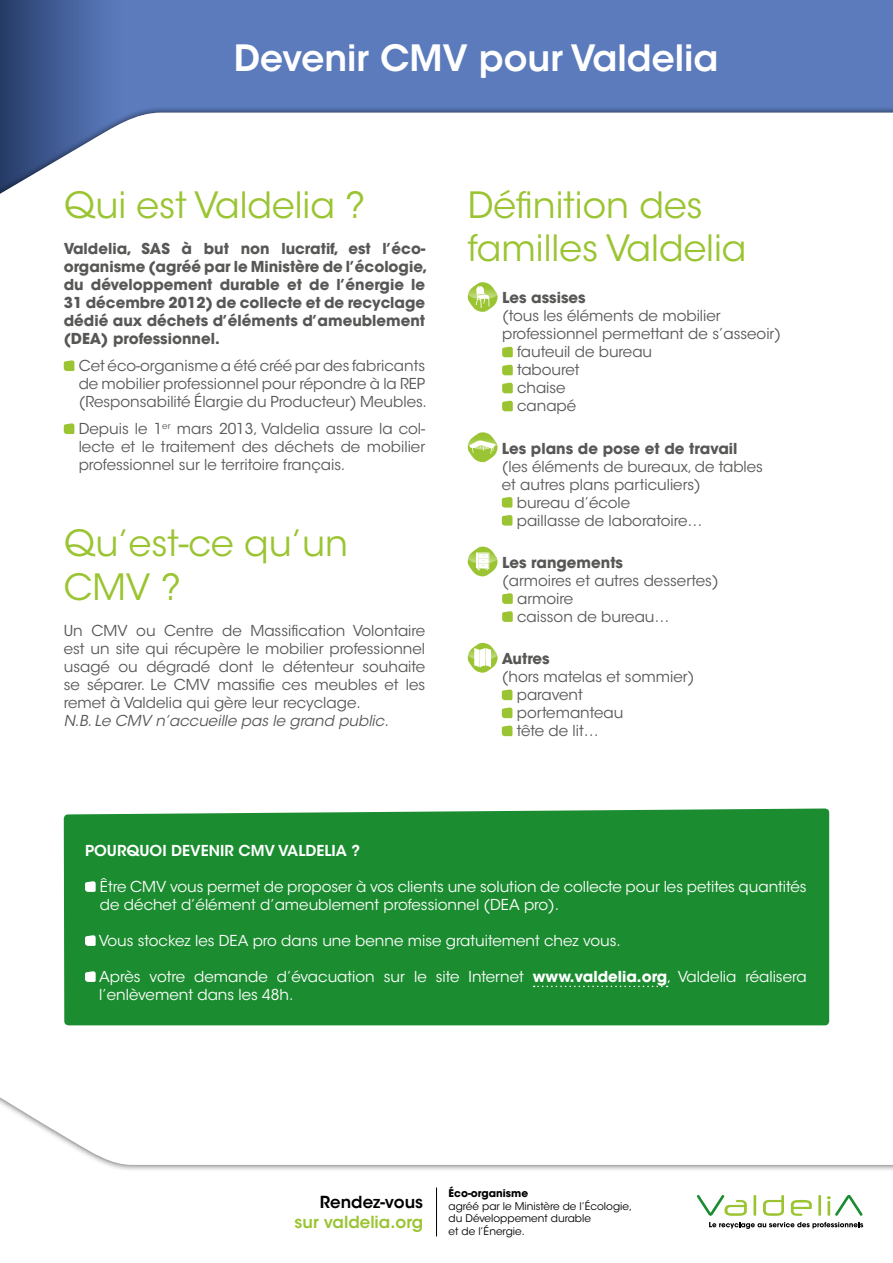
<style>
.page{position:relative;width:893px;height:1263px;background:#fff}
.page>*{position:absolute;margin:0;border:0;box-sizing:border-box;transform-origin:0 0}
.t1{font:36px/43.2px "ITC Avant Garde Std";color:#9ac431}
.t2{font:600 36px "ITC Avant Garde Std";color:#fff}
.t3{font:600 16.5px "ITC Avant Garde Std";letter-spacing:-.01em;color:#9ac431}
.t4{font:600 16.5px "ITC Avant Garde Std";color:#000}
.t5{font:15px/18px "ITC Avant Garde Std";color:#575756;text-align:justify}
.t6{font:15px/18px "ITC Avant Garde Std";color:#fff}
.t7{font:700 15px/18px "ITC Avant Garde Std";color:#575756}
.t8{font:italic 15px "ITC Avant Garde Std";color:#575756}
.t9{font:600 15px "ITC Avant Garde Std";color:#fff}
.t10{font:10.5px/12.6px "ITC Avant Garde Std";color:#000}
.t11{font:700 10.5px "ITC Avant Garde Std";color:#000}
.s1{font-weight:700}
</style>
<div class="page">
<hr style="left:436px;top:1187px;width:1px;height:49px;background:#000">
<svg style="left:709px;top:1222px;width:154px;height:7px"></svg>
<hr style="left:753px;top:1195px;width:3px;height:21px;background:#9ac431">
<hr style="left:818px;top:1195px;width:3px;height:21px;background:#9ac431">
<svg style="left:827px;top:1195px;width:36px;height:21px"></svg>
<svg style="left:697px;top:1195px;width:50px;height:21px"></svg>
<svg style="left:791px;top:1200px;width:21px;height:16px"></svg>
<svg style="left:763px;top:1195px;width:21px;height:21px"></svg>
<div style="left:0;top:0;width:893px;height:210px;background:#000;opacity:.75"></div>
<svg style="left:0;top:0;width:123px;height:206px"></svg>
<svg style="left:64px;top:360px;width:10px;height:11px"></svg>
<svg style="left:64px;top:423px;width:10px;height:11px"></svg>
<svg style="left:468px;top:282px;width:30px;height:30px"></svg>
<svg style="left:502px;top:346px;width:11px;height:11px"></svg>
<svg style="left:502px;top:364px;width:11px;height:11px"></svg>
<svg style="left:502px;top:382px;width:11px;height:11px"></svg>
<svg style="left:502px;top:400px;width:11px;height:11px"></svg>
<svg style="left:468px;top:432px;width:30px;height:30px"></svg>
<svg style="left:502px;top:497px;width:10px;height:11px"></svg>
<svg style="left:502px;top:515px;width:10px;height:11px"></svg>
<svg style="left:468px;top:547px;width:30px;height:29px"></svg>
<svg style="left:502px;top:593px;width:11px;height:11px"></svg>
<svg style="left:502px;top:611px;width:11px;height:11px"></svg>
<svg style="left:468px;top:643px;width:30px;height:30px"></svg>
<svg style="left:502px;top:689px;width:10px;height:11px"></svg>
<svg style="left:502px;top:707px;width:10px;height:11px"></svg>
<svg style="left:502px;top:725px;width:10px;height:11px"></svg>
<div style="left:64px;top:808px;width:765px;height:217px;background:#1b8c30"></div>
<svg style="left:534px;top:986px;width:134px;height:1px"></svg>
<svg style="left:85px;top:881px;width:11px;height:11px"></svg>
<svg style="left:85px;top:935px;width:11px;height:11px"></svg>
<svg style="left:85px;top:971px;width:11px;height:11px"></svg>
<h1 class="t2" style="left:234px;top:35px;width:486px">Devenir CMV pour Valdelia</h1>
<h1 class="t1" style="left:64px;top:184px;width:303px">Qui est Valdelia ?</h1>
<p class="t7" style="left:64px;top:239px;width:365px">Valdelia, SAS à but non lucratif, est l’éco&shy;organisme (agréé par le Ministère de l’écologie, du développement durable et de l’énergie le 31 décembre 2012) de collecte et de recyclage dédié aux déchets d’éléments d’ameublement (DEA) professionnel.</p>
<p class="t5" style="left:79px;top:357px;width:350px">Cet éco-organisme a été créé par des fabricants de mobilier professionnel pour répondre à la REP (Responsabilité Élargie du Producteur) Meubles.</p>
<p class="t5" style="left:79px;top:420px;width:348px">Depuis le 1<sup>er</sup> mars 2013, Valdelia assure la col&shy;lecte et le traitement des déchets de mobilier professionnel sur le territoire français.</p>
<h1 class="t1" style="left:64px;top:522px;width:286px">Qu’est-ce qu’un<br>CMV ?</h1>
<p class="t5" style="left:64px;top:621px;width:363px">Un CMV ou Centre de Massification Volontaire est un site qui récupère le mobilier professionnel usagé ou dégradé dont le détenteur souhaite se séparer. Le CMV massifie ces meubles et les remet à Valdelia qui gère leur recyclage.</p>
<p class="t8" style="left:64px;top:711px;width:326px">N.B. Le CMV n’accueille pas le grand public.</p>
<h1 class="t1" style="left:468px;top:184px;width:280px">Définition des familles Valdelia</h1>
<p class="t7" style="left:502px;top:289px;width:85px">Les assises</p>
<p class="t5" style="left:502px;top:307px;width:220px">(tous les éléments de mobilier</p>
<p class="t5" style="left:502px;top:325px;width:280px">professionnel permettant de s’asseoir)</p>
<p class="t5" style="left:517px;top:343px;width:137px">fauteuil de bureau</p>
<p class="t5" style="left:517px;top:361px;width:64px">tabouret</p>
<p class="t5" style="left:517px;top:379px;width:50px">chaise</p>
<p class="t5" style="left:517px;top:397px;width:61px">canapé</p>
<p class="t7" style="left:502px;top:439px;width:237px">Les plans de pose et de travail</p>
<p class="t5" style="left:502px;top:457px;width:263px">(les éléments de bureaux, de tables</p>
<p class="t5" style="left:502px;top:475px;width:201px">et autres plans particuliers)</p>
<p class="t5" style="left:517px;top:493px;width:115px">bureau d’école</p>
<p class="t5" style="left:517px;top:511px;width:187px">paillasse de laboratoire…</p>
<p class="t7" style="left:502px;top:553px;width:122px">Les rangements</p>
<p class="t5" style="left:517px;top:572px;width:203px;text-align:left;text-indent:-15px">(armoires et autres dessertes) armoire<br>caisson de bureau…</p>
<p class="t7" style="left:502px;top:649px;width:49px">Autres</p>
<p class="t5" style="left:517px;top:668px;width:179px;text-align:left;text-indent:-15px">(hors matelas et sommier) paravent<br>portemanteau<br>tête de lit…</p>
<p class="t9" style="left:85px;top:841px;width:277px">Pourquoi devenir CMV Valdelia ?</p>
<p class="t6" style="left:100px;top:878px;width:708px">Être CMV vous permet de proposer à vos clients une solution de collecte pour les petites quantités de déchet d’élément d’ameublement professionnel (DEA pro).</p>
<p class="t6" style="left:99px;top:932px;width:523px">Vous stockez les DEA pro dans une benne mise gratuitement chez vous.</p>
<p class="t6" style="left:99px;top:968px;width:709px">Après votre demande d’évacuation sur le site Internet <span class="s1">www.valdelia.org</span>, Valdelia réalisera l’enlèvement dans les 48h.</p>
<p class="t4" style="left:320px;top:1192px;width:105px">Rendez-vous</p>
<p class="t3" style="left:295px;top:1211px;width:130px">sur valdelia.org</p>
<p class="t11" style="left:449px;top:1186px;width:81px">Éco-organisme</p>
<p class="t10" style="left:449px;top:1199px;width:185px">agréé par le Ministère de l’Écologie, du Développement durable<br>et de l’Énergie.</p>
</div>
